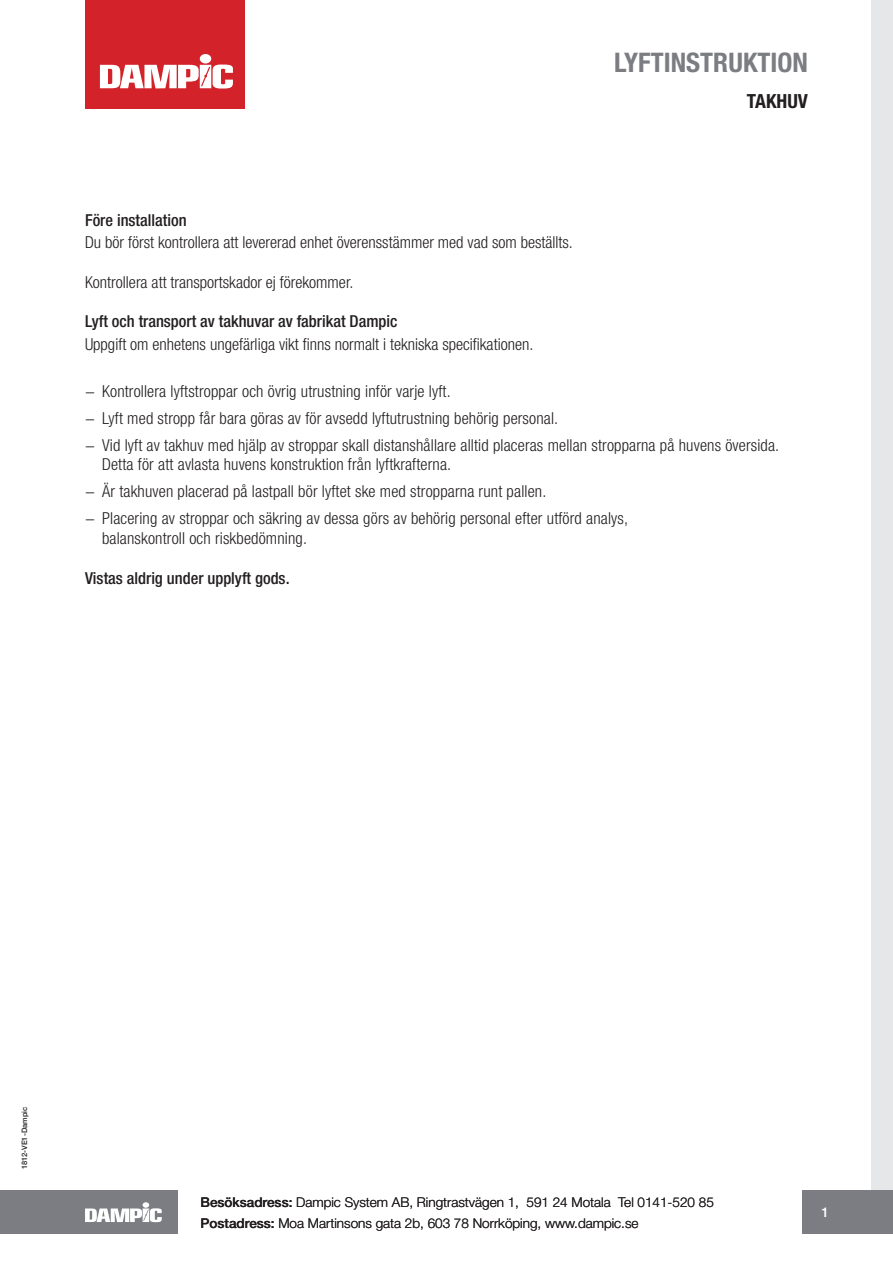
<style>
.page{position:relative;width:893px;height:1263px;background:#fff}
.page>*{position:absolute;margin:0;border:0;box-sizing:border-box;transform-origin:0 0}
.t1{font:700 condensed 27px "Helvetica Neue";color:#7b7d82}
.t2{font:700 condensed 19.5px "Helvetica Neue";color:#231f20}
.t3{font:300 condensed 16.5px/27px "Helvetica Neue";letter-spacing:.01em;color:#231f20}
.t4{font:500 condensed 16.5px "Helvetica Neue";color:#231f20}
.t5{font:300 13.5px/21px "Helvetica Neue";color:#231f20}
.t6{font:500 13.5px "Helvetica Neue";color:#fff}
.t7{font:500 7.5px "Helvetica Neue";color:#231f20}
.s1{font-stretch:normal}
.s2{font-weight:500}
</style>
<div class="page">
<div style="left:0;top:1191px;width:178px;height:43px;background:#7b7d82"></div>
<svg style="left:85px;top:1202px;width:77px;height:20px"></svg>
<div style="left:872px;top:0;width:21px;height:1222px;background:#e6e7e9"></div>
<div style="left:802px;top:1191px;width:91px;height:43px;background:#7b7d82"></div>
<div style="left:85px;top:0;width:160px;height:108px;background:#d32229"></div>
<svg style="left:100px;top:65px;width:133px;height:24px"></svg>
<div style="left:200px;top:54px;width:11px;height:10px;background:#fff;border-radius:50%"></div>
<h1 class="t1" style="left:614px;top:46px;width:195px">LYFTINSTRUKTION</h1>
<p class="t2" style="left:747px;top:90px;width:63px">TAKHUV</p>
<p class="t4" style="left:85px;top:210px;width:103px">Före installation</p>
<p class="t3" style="left:85px;top:229px;width:489px">Du bör först kontrollera att levererad enhet överensstämmer med vad som beställts.</p>
<p class="t3" style="left:85px;top:268px;width:270px">Kontrollera att transportskador ej förekommer.</p>
<p class="t4" style="left:85px;top:312px;width:314px">Lyft och transport av takhuvar av fabrikat Dampic</p>
<p class="t3" style="left:85px;top:330px;width:450px">Uppgift om enhetens ungefärliga vikt finns normalt i tekniska specifikationen.</p>
<p class="t3" style="left:85px;top:377px;width:696px"><span class="s1">−</span> Kontrollera lyftstroppar och övrig utrustning inför varje lyft.<br><span class="s1">−</span> Lyft med stropp får bara göras av för avsedd lyftutrustning behörig personal.<br><span class="s1">−</span> Vid lyft av takhuv med hjälp av stroppar skall distanshållare alltid placeras mellan stropparna på huvens översida.</p>
<p class="t3" style="left:85px;top:451px;width:545px;text-indent:17px">Detta för att avlasta huvens konstruktion från lyftkrafterna.<br><span class="s1">−</span> Är takhuven placerad på lastpall bör lyftet ske med stropparna runt pallen.<br><span class="s1">−</span> Placering av stroppar och säkring av dessa görs av behörig personal efter utförd analys,</p>
<p class="t3" style="left:102px;top:525px;width:206px">balanskontroll och riskbedömning.</p>
<p class="t4" style="left:85px;top:568px;width:206px">Vistas aldrig under upplyft gods.</p>
<p class="t7" style="left:20px;top:1169px;width:64px;rotate:-90deg">1812-VE1-Dampic</p>
<p class="t5" style="left:201px;top:1191px;width:515px"><span class="s2">Besöksadress:</span> Dampic System AB, Ringtrastvägen 1, 591 24 Motala Tel 0141-520 85<br><span class="s2">Postadress:</span> Moa Martinsons gata 2b, 603 78 Norrköping, www.dampic.se</p>
<p class="t6" style="left:821px;top:1204px;width:9px">1</p>
</div>
